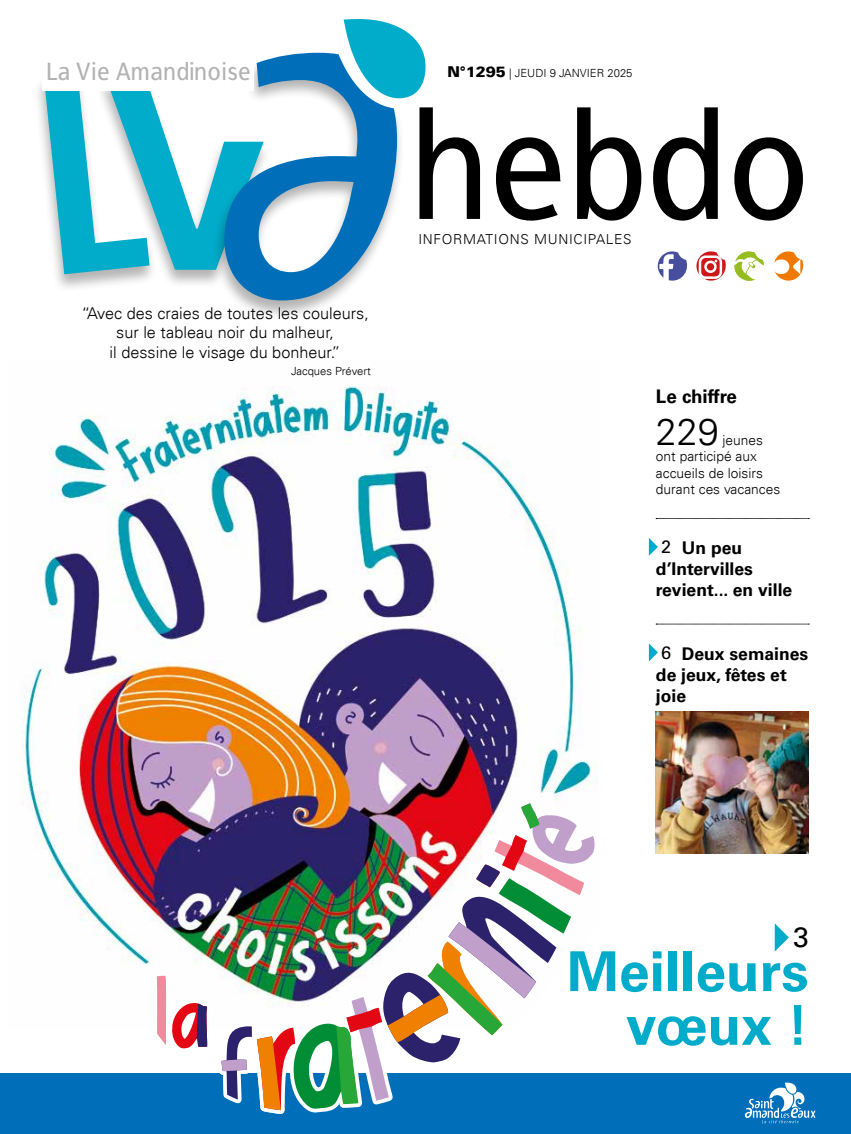
<style>
.page{position:relative;width:851px;height:1134px;background:#fff}
.page>*{position:absolute;margin:0;border:0;box-sizing:border-box;transform-origin:0 0}
.t1{font:154.75px "Francophil Sans";letter-spacing:.01em;color:#000}
.t2{font:700 55px/53.8px "Univers LT Std";color:#00acc9;text-align:right}
.t3{font:300 37.5px "Univers LT";color:#000}
.t4{font:28.12px "Univers LT Std";color:#000}
.t5{font:25px "Francophil Sans";letter-spacing:.02em;color:#b3b2b2}
.t6{font:700 18.75px "Univers LT Std";color:#000}
.t7{font:700 17.5px/21px "Univers LT Std";color:#000}
.t8{font:300 16.25px/19.5px "Univers LT";color:#000;text-align:center}
.t9{font:300 13.75px/16.5px "Univers LT";color:#000}
.t10{font:300 13.75px "Univers LT";letter-spacing:.05em;color:#000}
.t11{font:300 11.25px "Univers LT";color:#000}
.s1{font-family:"Univers 75";font-weight:900;font-size:15px}
.s2{font-weight:400;font-size:18px}
</style>
<div class="page">
<svg style="left:656px;top:518px;width:153px;height:1px"></svg>
<svg style="left:656px;top:624px;width:153px;height:1px"></svg>
<svg style="left:648px;top:538px;width:9px;height:18px"></svg>
<svg style="left:648px;top:643px;width:9px;height:18px"></svg>
<img style="left:656px;top:711px;width:152px;height:142px">
<div style="left:32px;top:74px;width:126px;height:219px;background:#000;opacity:.3"></div>
<div style="left:95px;top:78px;width:176px;height:211px;background:#000;opacity:.3"></div>
<svg style="left:44px;top:90px;width:168px;height:184px"></svg>
<svg style="left:343px;top:19px;width:82px;height:79px"></svg>
<div style="left:212px;top:52px;width:193px;height:267px;background:#000;opacity:.3"></div>
<svg style="left:224px;top:53px;width:173px;height:247px"></svg>
<div style="left:43px;top:53px;width:211px;height:37px;background:#fff"></div>
<svg style="left:657px;top:251px;width:30px;height:30px"></svg>
<svg style="left:696px;top:251px;width:107px;height:30px"></svg>
<div style="left:0;top:1074px;width:850px;height:60px;background:#006eb8"></div>
<svg style="left:744px;top:1082px;width:71px;height:41px"></svg>
<img style="left:21px;top:386px;width:574px;height:579px">
<img style="left:151px;top:798px;width:449px;height:316px">
<div style="left:567px;top:944px;width:241px;height:61px;background:#fff"></div>
<svg style="left:774px;top:923px;width:14px;height:28px"></svg>
<h3 class="t5" style="left:46px;top:57px;width:206px">La Vie Amandinoise</h3>
<p class="t11" style="left:447px;top:66px;width:186px"><span class="s1">N°1295</span> | JEUDI 9 JANVIER 2025</p>
<p class="t8" style="left:81px;top:303px;width:289px">“Avec des craies de toutes les couleurs, sur le tableau noir du malheur,<br>il dessine le visage du bonheur.”</p>
<p class="t11" style="left:291px;top:364px;width:81px">Jacques Prévert</p>
<h1 class="t1" style="left:409px;top:77px;width:401px">hebdo</h1>
<p class="t10" style="left:418px;top:231px;width:215px">INFORMATIONS MUNICIPALES</p>
<p class="t6" style="left:656px;top:386px;width:82px">Le chiffre</p>
<h3 class="t3" style="left:656px;top:409px;width:64px">229</h3>
<p class="t9" style="left:656px;top:431px;width:126px;text-indent:66px">jeunes ont participé aux accueils de loisirs durant ces vacances</p>
<p class="t7" style="left:656px;top:538px;width:138px"><span class="s2">2</span> Un peu d’Intervilles revient... en ville</p>
<p class="t7" style="left:656px;top:643px;width:154px"><span class="s2">6</span> Deux semaines de jeux, fêtes et joie</p>
<h3 class="t4" style="left:792px;top:921px;width:17px">3</h3>
<h2 class="t2" style="left:567px;top:945px;width:243px">Meilleurs vœux !</h2>
</div>
